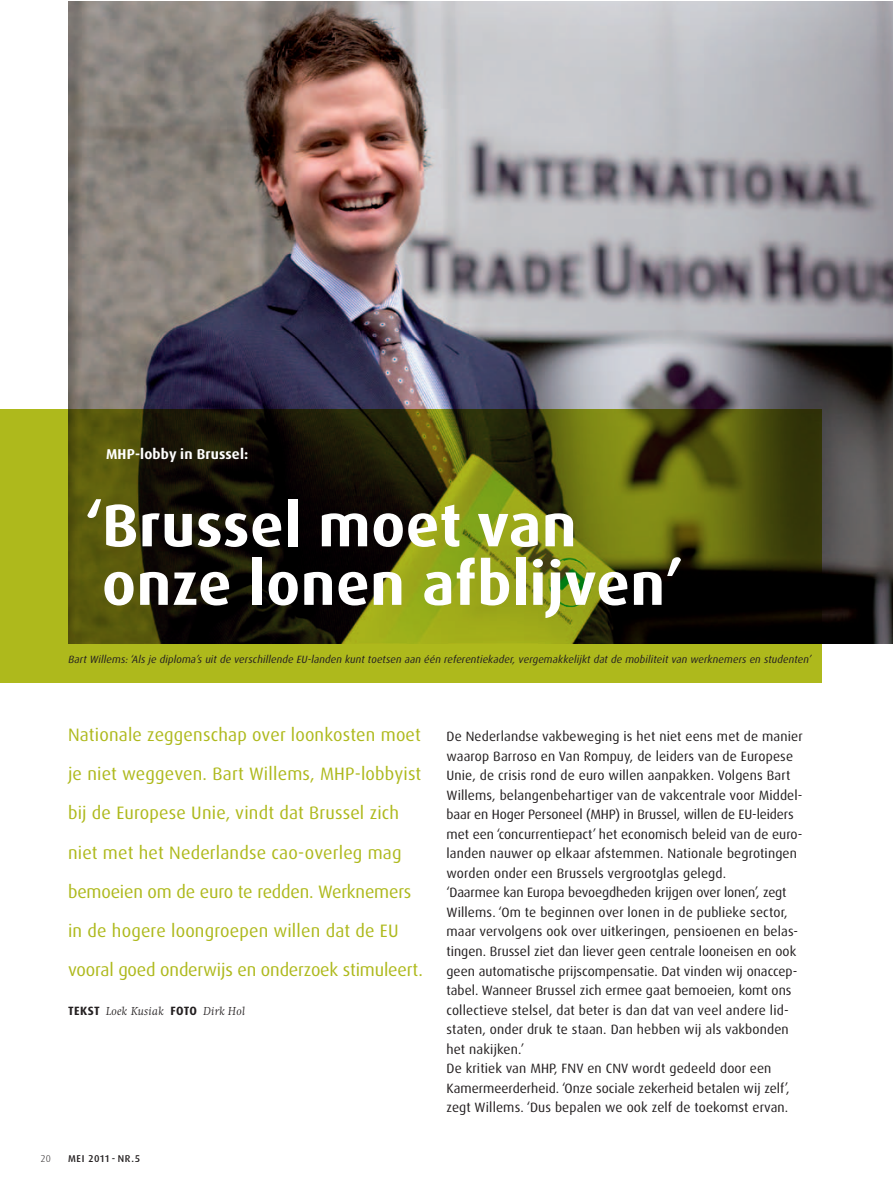
<style>
.page{position:relative;width:893px;height:1187px;background:#fff}
.page>*{position:absolute;margin:0;border:0;box-sizing:border-box;transform-origin:0 0}
.t1{font:700 60px/58.5px "Dax OT";letter-spacing:.01em;color:#fff}
.t2{font:18px/39px "Dax OT";letter-spacing:.01em;color:#aeb91c}
.t3{font:700 14.25px "Dax OT";letter-spacing:.01em;color:#fff}
.t4{font:13.5px/19.5px "Dax OT";letter-spacing:.01em;color:#231f20}
.t5{font:italic 300 12px "Swift EF";letter-spacing:.025em;color:#231f20}
.t6{font:italic 10.5px "Dax OT";letter-spacing:.01em;color:#231f20}
.t7{font:italic 10.5px "Dax OT";letter-spacing:.01em;color:#fff}
.t8{font:500 9.9px "Dax OT";color:#231f20}
.t9{font:300 9.9px "Dax OT";color:#231f20}
.s1{font-family:"Dax OT";font-weight:700;font-style:normal}
</style>
<div class="page">
<img style="left:68px;top:1px;width:824px;height:642px">
<svg style="left:0;top:410px;width:821px;height:273px;background:#565b0e"></svg>
<p class="t3" style="left:106px;top:445px;width:144px">MHP-lobby in Brussel:</p>
<h1 class="t1" style="left:85px;top:497px;width:600px">‘Brussel moet van onze lonen afblijven’</h1>
<p class="t6" style="left:68px;top:652px;width:745px">Bart Willems: ‘Als je diploma’s uit de verschillende EU-landen kunt toetsen aan één referentiekader, vergemakkelijkt dat de mobiliteit van werknemers en studenten’</p>
<p class="t7" style="left:85px;top:594px;width:79px">Fotobijschrift_wit</p>
<p class="t2" style="left:68px;top:715px;width:357px">Nationale zeggenschap over loonkosten moet je niet weggeven. Bart Willems, MHP-lobbyist bij de Europese Unie, vindt dat Brussel zich niet met het Nederlandse cao-overleg mag bemoeien om de euro te redden. Werknemers in de hogere loongroepen willen dat de EU vooral goed onderwijs en onderzoek stimuleert.</p>
<p class="t5" style="left:68px;top:1004px;width:178px"><span class="s1">TEKST</span> Loek Kusiak <span class="s1">FOTO</span> Dirk Hol</p>
<p class="t9" style="left:41px;top:1151px;width:12px">20</p>
<p class="t8" style="left:68px;top:1151px;width:73px">MEI 2011 - NR.5</p>
<p class="t4" style="left:446px;top:727px;width:358px">De Nederlandse vakbeweging is het niet eens met de manier waarop Barroso en Van Rompuy, de leiders van de Europese Unie, de crisis rond de euro willen aanpakken. Volgens Bart Willems, belangenbehartiger van de vakcentrale voor Middel&shy;baar en Hoger Personeel (MHP) in Brussel, willen de EU-leiders met een ‘concurrentiepact’ het economisch beleid van de euro&shy;landen nauwer op elkaar afstemmen. Nationale begrotingen worden onder een Brussels vergrootglas gelegd.<br>‘Daarmee kan Europa bevoegdheden krijgen over lonen’, zegt Willems. ‘Om te beginnen over lonen in de publieke sector, maar vervolgens ook over uitkeringen, pensioenen en belas&shy;tingen. Brussel ziet dan liever geen centrale looneisen en ook geen automatische prijscompensatie. Dat vinden wij onaccep&shy;tabel. Wanneer Brussel zich ermee gaat bemoeien, komt ons collectieve stelsel, dat beter is dan dat van veel andere lid&shy;staten, onder druk te staan. Dan hebben wij als vakbonden het nakijken.’<br>De kritiek van MHP, FNV en CNV wordt gedeeld door een Kamermeerderheid. ‘Onze sociale zekerheid betalen wij zelf’, zegt Willems. ‘Dus bepalen we ook zelf de toekomst ervan.</p>
</div>
